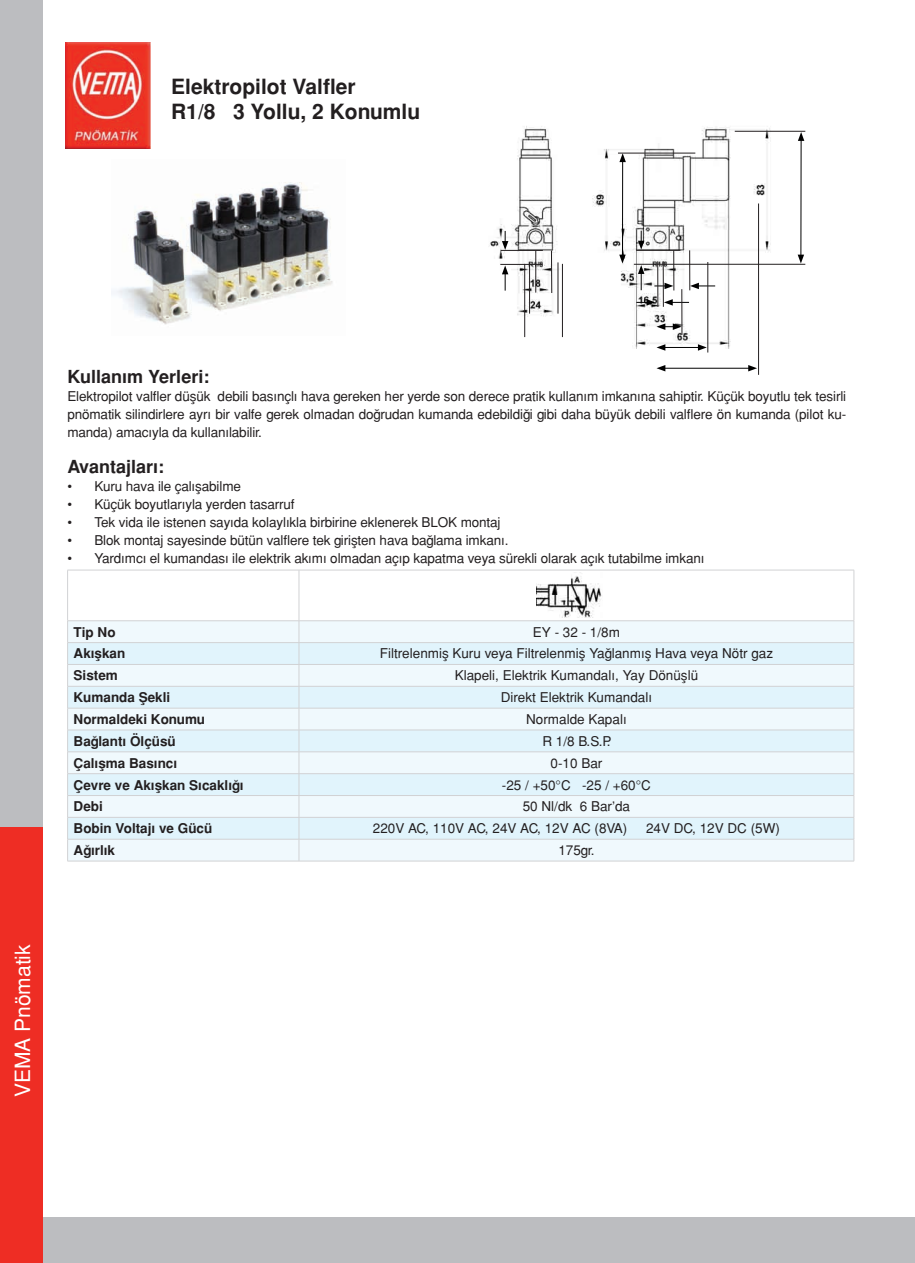
<style>
.page{position:relative;width:915px;height:1263px;background:#fff}
.page>*{position:absolute;margin:0;border:0;box-sizing:border-box;transform-origin:0 0}
.t1{font:700 21px/25.2px "Helvetica Tr";color:#231f20}
.t2{font:21px "Helvetica Normal Tr";color:#fff}
.t3{font:700 18px "Helvetica Tr";color:#231f20}
.t4{font:13.5px/18px "Helvetica Normal Tr";letter-spacing:-.01em;color:#231f20;text-align:justify}
.t5{font:700 13.5px "Helvetica Tr";color:#231f20}
</style>
<div class="page">
<div style="left:0;top:1218px;width:914px;height:45px;background:#bcbdc0"></div>
<div style="left:0;top:0;width:43px;height:1263px;background:#bcbdc0"></div>
<div style="left:0;top:827px;width:43px;height:436px;background:#ee2d24"></div>
<img style="left:66px;top:43px;width:85px;height:106px">
<div style="left:68px;top:621px;width:785px;height:240px;background:#f0f9fd"></div>
<svg style="left:68px;top:643px;width:785px;height:196px;fill:#e1f4fc"></svg>
<hr style="left:67px;top:570px;width:232px;height:1px;background:#d1d2d4">
<hr style="left:67px;top:570px;width:1px;height:50px;background:#d1d2d4">
<hr style="left:299px;top:570px;width:554px;height:1px;background:#d1d2d4">
<hr style="left:298px;top:570px;width:1px;height:50px;background:#d1d2d4">
<hr style="left:853px;top:570px;width:1px;height:50px;background:#d1d2d4">
<hr style="left:67px;top:620px;width:232px;height:1px;background:#d1d2d4">
<hr style="left:299px;top:620px;width:554px;height:1px;background:#d1d2d4">
<hr style="left:67px;top:642px;width:232px;height:1px;background:#d1d2d4">
<hr style="left:299px;top:642px;width:554px;height:1px;background:#d1d2d4">
<hr style="left:67px;top:664px;width:232px;height:1px;background:#d1d2d4">
<hr style="left:299px;top:664px;width:554px;height:1px;background:#d1d2d4">
<hr style="left:67px;top:686px;width:232px;height:1px;background:#d1d2d4">
<hr style="left:299px;top:686px;width:554px;height:1px;background:#d1d2d4">
<hr style="left:67px;top:708px;width:232px;height:1px;background:#d1d2d4">
<hr style="left:299px;top:708px;width:554px;height:1px;background:#d1d2d4">
<hr style="left:67px;top:730px;width:232px;height:1px;background:#d1d2d4">
<hr style="left:299px;top:730px;width:554px;height:1px;background:#d1d2d4">
<hr style="left:67px;top:751px;width:232px;height:1px;background:#d1d2d4">
<hr style="left:299px;top:751px;width:554px;height:1px;background:#d1d2d4">
<hr style="left:67px;top:773px;width:232px;height:1px;background:#d1d2d4">
<hr style="left:299px;top:773px;width:554px;height:1px;background:#d1d2d4">
<hr style="left:67px;top:795px;width:232px;height:1px;background:#d1d2d4">
<hr style="left:299px;top:795px;width:554px;height:1px;background:#d1d2d4">
<hr style="left:67px;top:817px;width:232px;height:1px;background:#d1d2d4">
<hr style="left:299px;top:817px;width:554px;height:1px;background:#d1d2d4">
<hr style="left:67px;top:839px;width:232px;height:1px;background:#d1d2d4">
<svg style="left:67px;top:621px;width:1px;height:240px"></svg>
<hr style="left:299px;top:839px;width:554px;height:1px;background:#d1d2d4">
<svg style="left:298px;top:621px;width:1px;height:240px"></svg>
<svg style="left:853px;top:621px;width:1px;height:240px"></svg>
<hr style="left:67px;top:861px;width:232px;height:1px;background:#d1d2d4">
<hr style="left:299px;top:861px;width:554px;height:1px;background:#d1d2d4">
<img style="left:112px;top:182px;width:221px;height:143px">
<img style="left:489px;top:126px;width:317px;height:222px">
<img style="left:536px;top:572px;width:66px;height:46px">
<hr style="left:800px;top:138px;width:1px;height:119px;background:#000">
<svg style="left:797px;top:132px;width:7px;height:9px"></svg>
<svg style="left:797px;top:255px;width:6px;height:8px"></svg>
<hr style="left:662px;top:368px;width:88px;height:1px;background:#000">
<svg style="left:656px;top:365px;width:9px;height:6px"></svg>
<svg style="left:748px;top:365px;width:8px;height:6px"></svg>
<hr style="left:758px;top:203px;width:1px;height:172px;background:#231f20">
<hr style="left:622px;top:160px;width:1px;height:97px;background:#000">
<svg style="left:619px;top:154px;width:6px;height:8px"></svg>
<svg style="left:619px;top:255px;width:6px;height:8px"></svg>
<hr style="left:662px;top:347px;width:38px;height:1px;background:#000">
<svg style="left:656px;top:344px;width:9px;height:7px"></svg>
<svg style="left:697px;top:344px;width:9px;height:7px"></svg>
<svg style="left:656px;top:323px;width:25px;height:7px"></svg>
<svg style="left:690px;top:283px;width:25px;height:6px"></svg>
<svg style="left:654px;top:283px;width:19px;height:6px"></svg>
<svg style="left:663px;top:299px;width:25px;height:7px"></svg>
<svg style="left:636px;top:299px;width:19px;height:7px"></svg>
<svg style="left:637px;top:265px;width:7px;height:25px"></svg>
<svg style="left:637px;top:231px;width:7px;height:19px"></svg>
<hr style="left:633px;top:264px;width:172px;height:1px;background:#231f20">
<svg style="left:501px;top:265px;width:7px;height:26px"></svg>
<svg style="left:501px;top:231px;width:7px;height:19px"></svg>
<hr style="left:617px;top:153px;width:78px;height:1px;background:#231f20">
<hr style="left:734px;top:131px;width:71px;height:1px;background:#231f20">
<hr style="left:707px;top:262px;width:1px;height:90px;background:#231f20">
<hr style="left:636px;top:250px;width:44px;height:1px;background:#231f20">
<hr style="left:500px;top:250px;width:42px;height:1px;background:#231f20">
<hr style="left:500px;top:264px;width:42px;height:1px;background:#231f20">
<hr style="left:524px;top:264px;width:1px;height:73px;background:#231f20">
<hr style="left:562px;top:264px;width:1px;height:73px;background:#231f20">
<hr style="left:535px;top:250px;width:1px;height:43px;background:#231f20">
<hr style="left:551px;top:251px;width:1px;height:42px;background:#231f20">
<hr style="left:529px;top:262px;width:1px;height:52px;background:#231f20">
<hr style="left:557px;top:262px;width:1px;height:52px;background:#231f20">
<hr style="left:657px;top:261px;width:1px;height:46px;background:#231f20">
<hr style="left:662px;top:261px;width:1px;height:46px;background:#231f20">
<hr style="left:681px;top:289px;width:1px;height:46px;background:#231f20">
<hr style="left:673px;top:250px;width:1px;height:40px;background:#231f20">
<hr style="left:689px;top:250px;width:1px;height:40px;background:#231f20">
<h1 class="t1" style="left:171px;top:74px;width:250px">Elektropilot Valfler<br>R1/8 3 Yollu, 2 Konumlu</h1>
<h1 class="t2" style="left:10px;top:1097px;width:154px;rotate:-90deg">VEMA Pnömatik</h1>
<h2 class="t3" style="left:67px;top:366px;width:143px">Kullanım Yerleri:</h2>
<p class="t4" style="left:67px;top:387px;width:780px">Elektropilot valfler düşük debili basınçlı hava gereken her yerde son derece pratik kullanım imkanına sahiptir. Küçük boyutlu tek tesirli pnömatik silindirlere ayrı bir valfe gerek olmadan doğrudan kumanda edebildiği gibi daha büyük debili valflere ön kumanda (pilot ku&shy;manda) amacıyla da kullanılabilir.</p>
<h2 class="t3" style="left:67px;top:456px;width:98px">Avantajları:</h2>
<p class="t4" style="left:67px;top:477px;width:175px">• Kuru hava ile çalışabilme</p>
<p class="t4" style="left:67px;top:495px;width:229px">• Küçük boyutlarıyla yerden tasarruf</p>
<p class="t4" style="left:67px;top:513px;width:434px">• Tek vida ile istenen sayıda kolaylıkla birbirine eklenerek BLOK montaj</p>
<p class="t4" style="left:67px;top:531px;width:442px">• Blok montaj sayesinde bütün valflere tek girişten hava bağlama imkanı.</p>
<p class="t4" style="left:67px;top:549px;width:638px">• Yardımcı el kumandası ile elektrik akımı olmadan açıp kapatma veya sürekli olarak açık tutabilme imkanı</p>
<p class="t5" style="left:74px;top:624px;width:43px">Tip No</p>
<p class="t4" style="left:532px;top:623px;width:89px">EY - 32 - 1/8m</p>
<p class="t5" style="left:74px;top:646px;width:53px">Akışkan</p>
<p class="t4" style="left:379px;top:645px;width:394px">Filtrelenmiş Kuru veya Filtrelenmiş Yağlanmış Hava veya Nötr gaz</p>
<p class="t5" style="left:74px;top:667px;width:46px">Sistem</p>
<p class="t4" style="left:454px;top:666px;width:245px">Klapeli, Elektrik Kumandalı, Yay Dönüşlü</p>
<p class="t5" style="left:74px;top:689px;width:98px">Kumanda Şekli</p>
<p class="t4" style="left:500px;top:688px;width:153px">Direkt Elektrik Kumandalı</p>
<p class="t5" style="left:74px;top:711px;width:133px">Normaldeki Konumu</p>
<p class="t4" style="left:526px;top:710px;width:102px">Normalde Kapalı</p>
<p class="t5" style="left:74px;top:733px;width:104px">Bağlantı Ölçüsü</p>
<p class="t4" style="left:542px;top:732px;width:71px">R 1/8 B.S.P.</p>
<p class="t5" style="left:74px;top:755px;width:105px">Çalışma Basıncı</p>
<p class="t4" style="left:550px;top:754px;width:53px">0-10 Bar</p>
<p class="t5" style="left:74px;top:777px;width:171px">Çevre ve Akışkan Sıcaklığı</p>
<p class="t4" style="left:501px;top:776px;width:150px">-25 / +50°C -25 / +60°C</p>
<p class="t5" style="left:74px;top:798px;width:31px">Debi</p>
<p class="t4" style="left:522px;top:797px;width:109px">50 Nl/dk 6 Bar’da</p>
<p class="t5" style="left:74px;top:820px;width:140px">Bobin Voltajı ve Gücü</p>
<p class="t4" style="left:373px;top:819px;width:256px">220V AC, 110V AC, 24V AC, 12V AC (8VA)</p>
<p class="t4" style="left:645px;top:819px;width:135px">24V DC, 12V DC (5W)</p>
<p class="t5" style="left:74px;top:842px;width:43px">Ağırlık</p>
<p class="t4" style="left:558px;top:841px;width:38px">175gr.</p>
</div>
